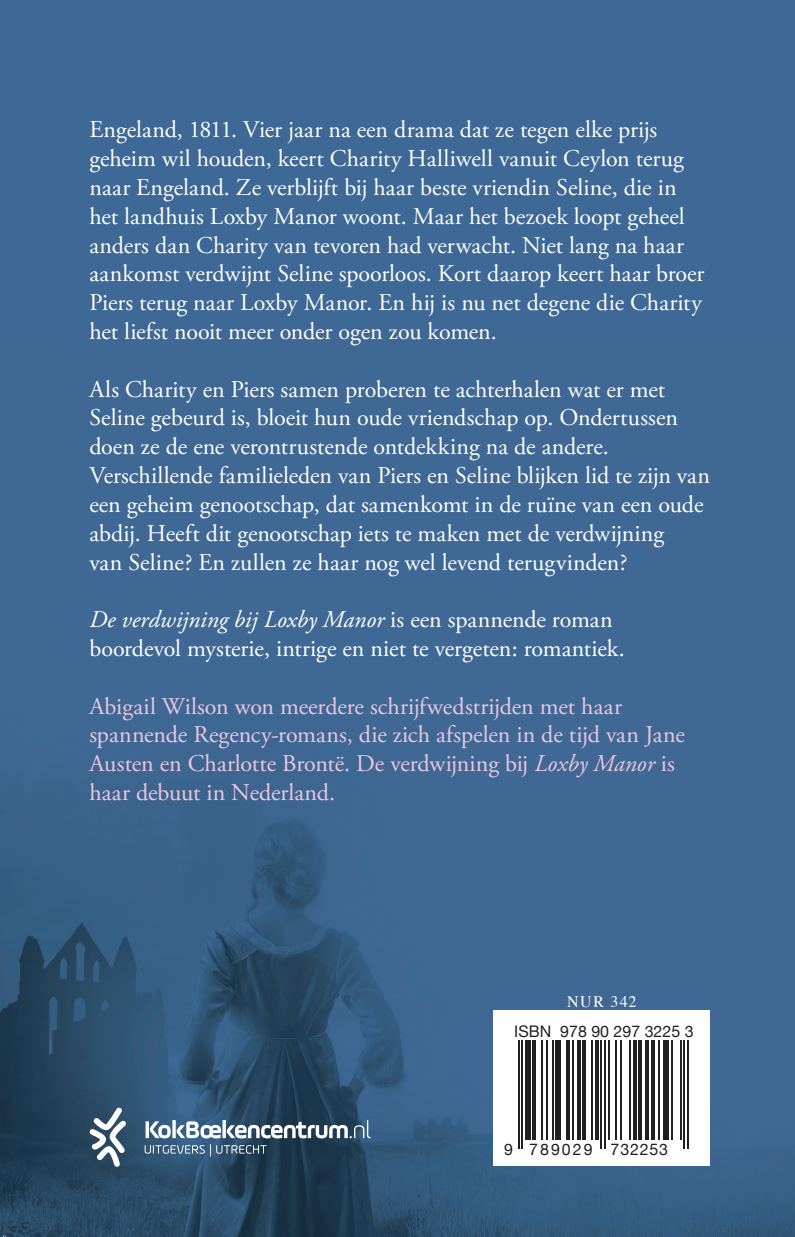
<style>
.page{position:relative;width:795px;height:1237px;background:#3e6895}
.page>*{position:absolute;margin:0;border:0;box-sizing:border-box;transform-origin:0 0}
.t1{font:24px/28.8px "Adobe Garamond Pro";color:#fff}
.t2{font:24px/28.8px "Adobe Garamond Pro";letter-spacing:-.005em;color:#ecc7de}
.t3{font:16px "Helvetica Neue";color:#231f20}
.t4{font:16px "Helvetica Neue";letter-spacing:.09em;color:#231f20}
.t5{font:16px "Times";letter-spacing:.09em;color:#fff}
.s1{font-style:italic}
</style>
<div class="page">
<img style="left:0;top:805px;width:795px;height:432px">
<div style="left:493px;top:1010px;width:217px;height:156px;background:#fff"></div>
<hr style="left:518px;top:1041px;width:1px;height:107px;background:#231f20">
<hr style="left:521px;top:1041px;width:2px;height:107px;background:#231f20">
<div style="left:525px;top:1041px;width:5px;height:99px;background:#231f20"></div>
<hr style="left:532px;top:1041px;width:3px;height:99px;background:#231f20">
<hr style="left:541px;top:1041px;width:2px;height:99px;background:#231f20">
<hr style="left:547px;top:1041px;width:1px;height:99px;background:#231f20">
<hr style="left:552px;top:1041px;width:1px;height:99px;background:#231f20">
<div style="left:556px;top:1041px;width:5px;height:99px;background:#231f20"></div>
<hr style="left:566px;top:1041px;width:4px;height:99px;background:#231f20">
<hr style="left:572px;top:1041px;width:1px;height:99px;background:#231f20">
<hr style="left:577px;top:1041px;width:4px;height:99px;background:#231f20">
<hr style="left:583px;top:1041px;width:3px;height:99px;background:#231f20">
<hr style="left:592px;top:1041px;width:1px;height:99px;background:#231f20">
<hr style="left:595px;top:1041px;width:4px;height:99px;background:#231f20">
<hr style="left:601px;top:1041px;width:1px;height:107px;background:#231f20">
<hr style="left:604px;top:1041px;width:2px;height:107px;background:#231f20">
<hr style="left:608px;top:1041px;width:1px;height:99px;background:#231f20">
<hr style="left:615px;top:1041px;width:2px;height:99px;background:#231f20">
<hr style="left:620px;top:1041px;width:2px;height:99px;background:#231f20">
<hr style="left:629px;top:1041px;width:2px;height:99px;background:#231f20">
<hr style="left:633px;top:1041px;width:3px;height:99px;background:#231f20">
<hr style="left:638px;top:1041px;width:4px;height:99px;background:#231f20">
<hr style="left:646px;top:1041px;width:3px;height:99px;background:#231f20">
<hr style="left:651px;top:1041px;width:3px;height:99px;background:#231f20">
<hr style="left:658px;top:1041px;width:2px;height:99px;background:#231f20">
<div style="left:664px;top:1041px;width:5px;height:99px;background:#231f20"></div>
<hr style="left:671px;top:1041px;width:1px;height:99px;background:#231f20">
<hr style="left:680px;top:1041px;width:1px;height:99px;background:#231f20">
<hr style="left:684px;top:1041px;width:1px;height:107px;background:#231f20">
<hr style="left:687px;top:1041px;width:2px;height:107px;background:#231f20">
<svg style="left:146px;top:1120px;width:225px;height:18px;background:#8296a6"></svg>
<svg style="left:145px;top:1144px;width:122px;height:12px"></svg>
<svg style="left:89px;top:1107px;width:37px;height:59px;background:#768a9a"></svg>
<svg style="left:0;top:1235px;width:6px;height:2px"></svg>
<p class="t1" style="left:89px;top:116px;width:617px">Engeland, 1811. Vier jaar na een drama dat ze tegen elke prijs geheim wil houden, keert Charity Halliwell vanuit Ceylon terug naar Engeland. Ze verblijft bij haar beste vriendin Seline, die in het landhuis Loxby Manor woont. Maar het bezoek loopt geheel anders dan Charity van tevoren had verwacht. Niet lang na haar aankomst verdwijnt Seline spoorloos. Kort daarop keert haar broer Piers terug naar Loxby Manor. En hij is nu net degene die Charity het liefst nooit meer onder ogen zou komen.</p>
<p class="t1" style="left:89px;top:375px;width:622px">Als Charity en Piers samen proberen te achterhalen wat er met Seline gebeurd is, bloeit hun oude vriendschap op. Ondertussen doen ze de ene verontrustende ontdekking na de andere.<br>Verschillende familieleden van Piers en Seline blijken lid te zijn van een geheim genootschap, dat samenkomt in de ruïne van een oude abdij. Heeft dit genootschap iets te maken met de verdwijning<br>van Seline? En zullen ze haar nog wel levend terugvinden?</p>
<p class="t1" style="left:89px;top:606px;width:537px"><span class="s1">De verdwijning bij Loxby Manor</span> is een spannende roman boordevol mysterie, intrige en niet te vergeten: romantiek.</p>
<p class="t2" style="left:89px;top:692px;width:597px">Abigail Wilson won meerdere schrijfwedstrijden met haar spannende Regency-romans, die zich afspelen in de tijd van Jane Austen en Charlotte Brontë. De verdwijning bij <span class="s1">Loxby Manor</span> is haar debuut in Nederland.</p>
<p class="t5" style="left:567px;top:987px;width:71px">NUR 342</p>
<p class="t3" style="left:514px;top:1022px;width:181px">ISBN 978 90 297 3225 3</p>
<p class="t4" style="left:504px;top:1139px;width:165px">9 789029 732253</p>
</div>
